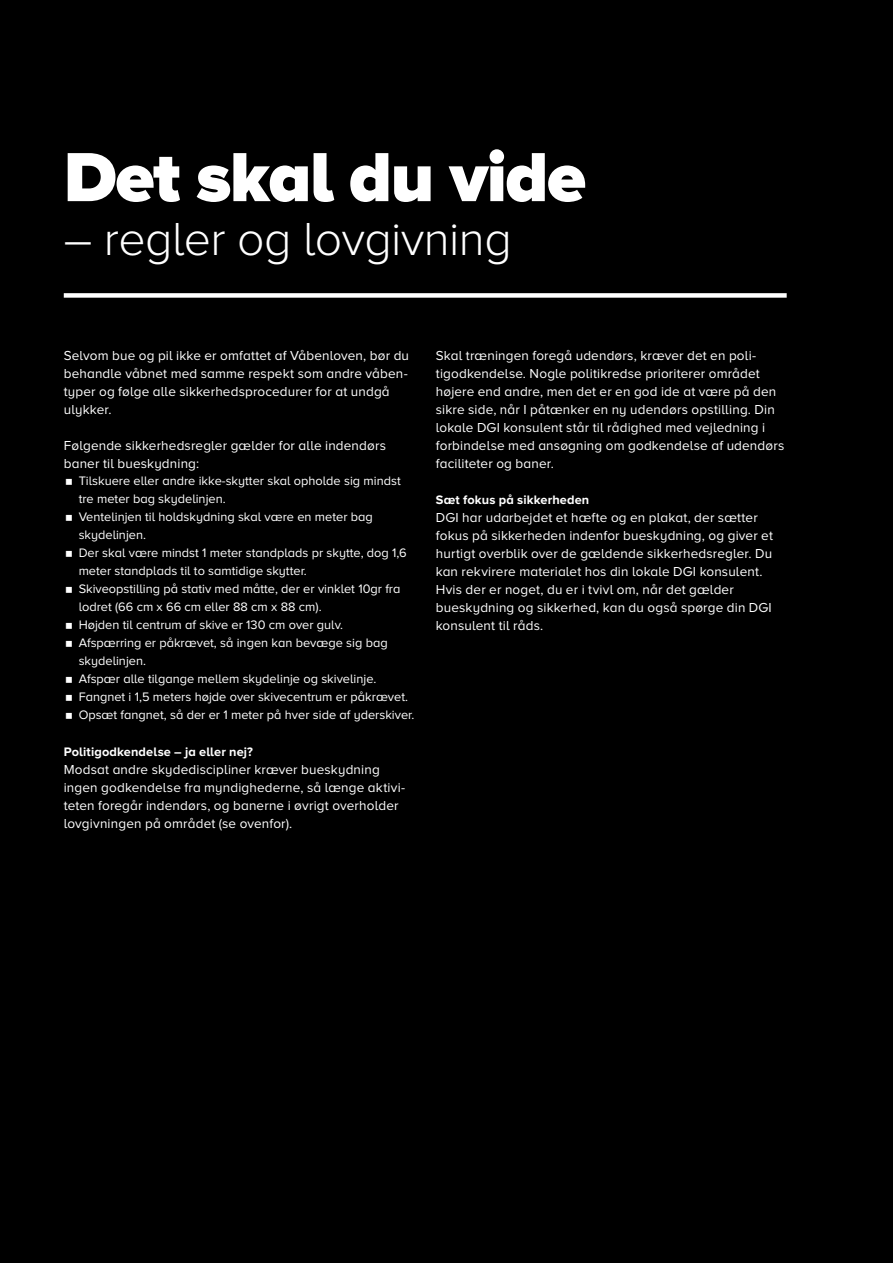
<style>
.page{position:relative;width:893px;height:1263px;background:#000}
.page>*{position:absolute;margin:0;border:0;box-sizing:border-box;transform-origin:0 0}
.t1{font:900 72px "Proxima Nova A";letter-spacing:-.02em;color:#fff}
.t2{font:300 48px "Proxima Nova A";letter-spacing:-.01em;color:#fff}
.t3{font:13.5px/18px "Proxima Nova A";letter-spacing:.01em;color:#fff}
.t4{font:12.75px/18px "Proxima Nova A";color:#fff}
.t5{font:700 12.75px "Proxima Nova A";letter-spacing:.01em;color:#fff}
</style>
<div class="page">
<div style="left:64px;top:293px;width:723px;height:5px;background:#fff"></div>
<h1 class="t1" style="left:64px;top:135px;width:524px">Det skal du vide</h1>
<h2 class="t2" style="left:64px;top:213px;width:449px">– regler og lovgivning</h2>
<p class="t3" style="left:64px;top:346px;width:347px">Selvom bue og pil ikke er omfattet af Våbenloven, bør du behandle våbnet med samme respekt som andre våben&shy;typer og følge alle sikkerhedsprocedurer for at undgå ulykker.</p>
<p class="t3" style="left:64px;top:436px;width:324px">Følgende sikkerhedsregler gælder for alle indendørs baner til bueskydning:</p>
<p class="t4" style="left:79px;top:472px;width:337px">Tilskuere eller andre ikke-skytter skal opholde sig mindst tre meter bag skydelinjen.<br>Ventelinjen til holdskydning skal være en meter bag skydelinjen.<br>Der skal være mindst 1 meter standplads pr skytte, dog 1,6 meter standplads til to samtidige skytter.<br>Skiveopstilling på stativ med måtte, der er vinklet 10gr fra lodret (66 cm x 66 cm eller 88 cm x 88 cm).<br>Højden til centrum af skive er 130 cm over gulv.<br>Afspærring er påkrævet, så ingen kan bevæge sig bag skydelinjen.<br>Afspær alle tilgange mellem skydelinje og skivelinje.<br>Fangnet i 1,5 meters højde over skivecentrum er påkrævet.<br>Opsæt fangnet, så der er 1 meter på hver side af yderskiver.</p>
<p class="t5" style="left:64px;top:744px;width:191px">Politigodkendelse – ja eller nej?</p>
<p class="t3" style="left:64px;top:760px;width:343px">Modsat andre skydediscipliner kræver bueskydning ingen godkendelse fra myndighederne, så længe aktivi&shy;teten foregår indendørs, og banerne i øvrigt overholder lovgivningen på området (se ovenfor).</p>
<p class="t3" style="left:436px;top:346px;width:350px">Skal træningen foregå udendørs, kræver det en poli&shy;tigodkendelse. Nogle politikredse prioriterer området højere end andre, men det er en god ide at være på den sikre side, når I påtænker en ny udendørs opstilling. Din lokale DGI konsulent står til rådighed med vejledning i forbindelse med ansøgning om godkendelse af udendørs faciliteter og baner.</p>
<p class="t5" style="left:436px;top:492px;width:155px">Sæt fokus på sikkerheden</p>
<p class="t3" style="left:436px;top:508px;width:339px">DGI har udarbejdet et hæfte og en plakat, der sætter fokus på sikkerheden indenfor bueskydning, og giver et hurtigt overblik over de gældende sikkerhedsregler. Du kan rekvirere materialet hos din lokale DGI konsulent.<br>Hvis der er noget, du er i tvivl om, når det gælder bueskydning og sikkerhed, kan du også spørge din DGI konsulent til råds.</p>
</div>
